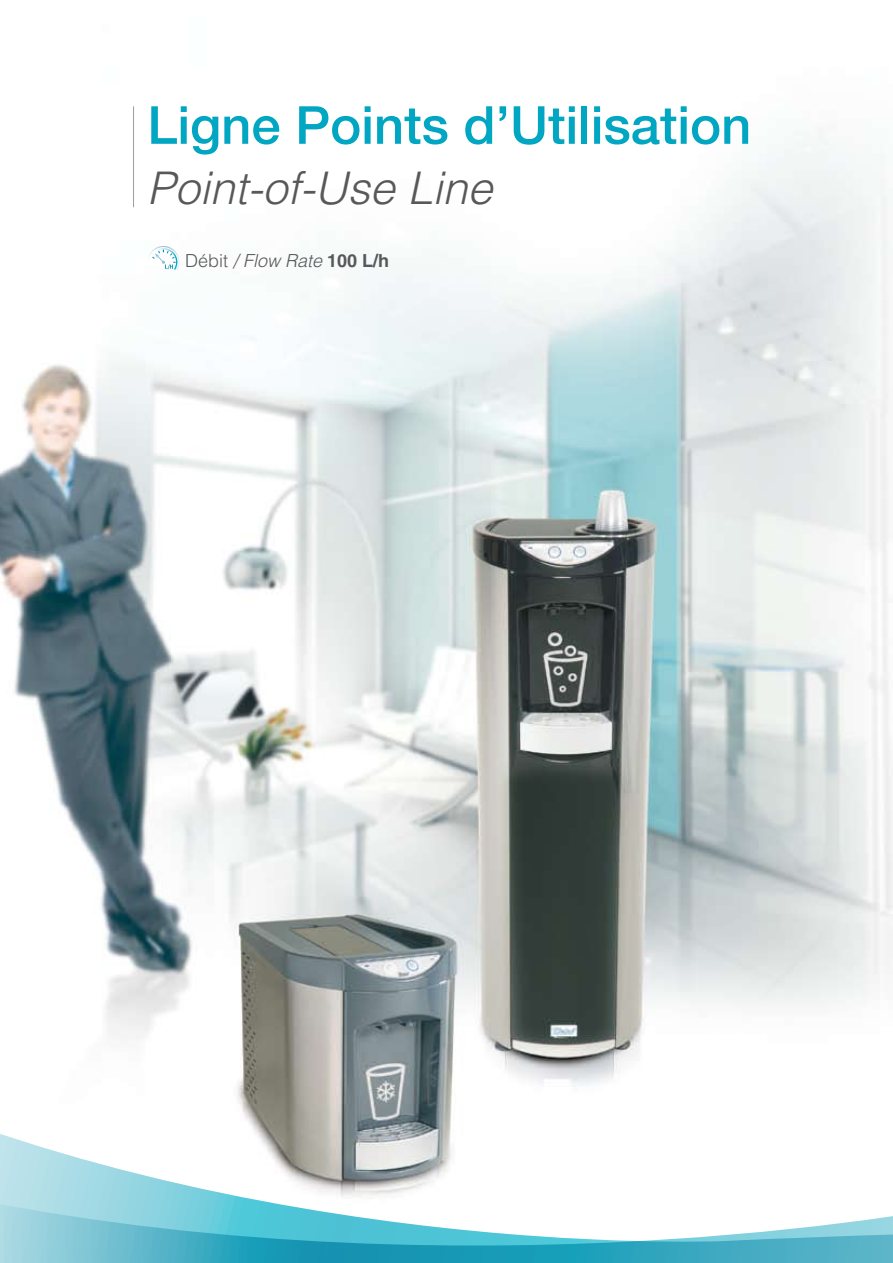
<style>
.page{position:relative;width:893px;height:1263px;background:#fff}
.page>*{position:absolute;margin:0;border:0;box-sizing:border-box;transform-origin:0 0}
.t1{font:500 52.5px "Helvetica Neue";color:#00a6c2}
.t2{font:italic 300 45px "Helvetica";color:#58585a}
.t3{font:italic 300 18px "Helvetica";color:#58585a}
.s1{font-style:normal}
.s2{font-weight:700;font-style:normal}
</style>
<div class="page">
<img style="left:0;top:132px;width:893px;height:905px">
<svg style="left:0;top:1037px;width:893px;height:226px"></svg>
<hr style="left:133px;top:106px;width:1px;height:101px;background:#9c9d9f">
<svg style="left:147px;top:245px;width:33px;height:26px"></svg>
<p class="t1" style="left:147px;top:94px;width:605px">Ligne Points d’Utilisation</p>
<p class="t2" style="left:147px;top:160px;width:347px">Point-of-Use Line</p>
<p class="t3" style="left:185px;top:249px;width:206px"><span class="s1">Débit</span> / Flow Rate <span class="s2">100 L/h</span></p>
</div>
